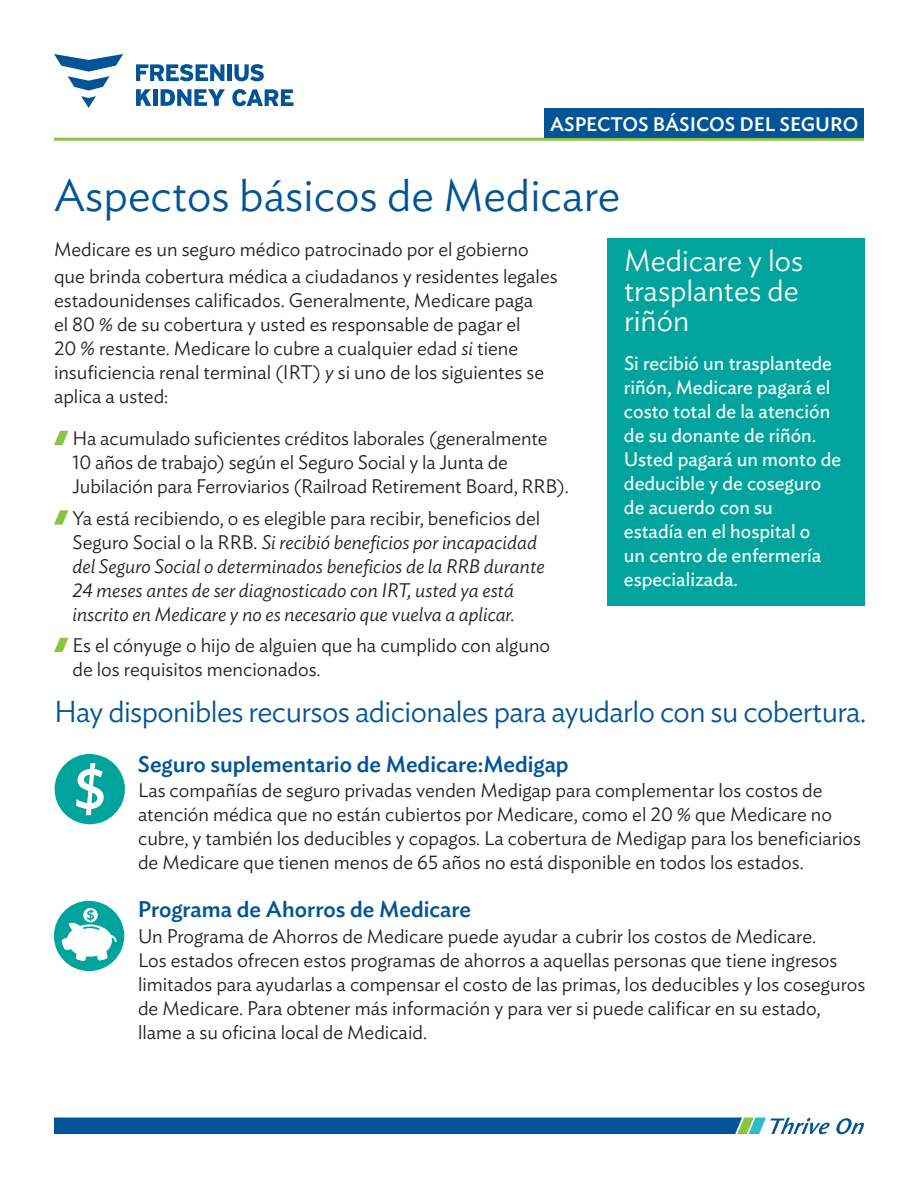
<style>
.page{position:relative;width:918px;height:1188px;background:#fff}
.page>*{position:absolute;margin:0;border:0;box-sizing:border-box;transform-origin:0 0}
.t1{font:300 45px "Ideal Sans";color:#035496}
.t2{font:300 30px "Ideal Sans";letter-spacing:-.02em;color:#035496}
.Sidebox_head{font:300 30px/30px "Ideal Sans";color:#fff}
.Body{font:500 22.5px "Ideal Sans";color:#035496}
.Body-2{font:300 19.5px/24px "Ideal Sans";color:#231f20}
.Bullet_w_subs{font:italic 300 19.5px/24px "Ideal Sans";color:#231f20}
.Sidebox_text{font:19.5px/24px "Ideal Sans";color:#fff}
.Bullet{font:300 19.5px/24px "Ideal Sans";letter-spacing:-.005em;color:#231f20}
.Bullet_w_subs-2{font:300 19.5px/24px "Ideal Sans";color:#231f20}
.t3{font:500 19.5px "Ideal Sans";color:#fff}
.s1{font-style:italic}
.s2{font-style:normal}
</style>
<div class="page">
<hr style="left:54px;top:138px;width:810px;height:3px;background:#89c541">
<svg style="left:54px;top:54px;width:69px;height:54px"></svg>
<svg style="left:136px;top:64px;width:88px;height:17px"></svg>
<div style="left:227px;top:64px;width:5px;height:17px;background:#035496"></div>
<svg style="left:234px;top:64px;width:30px;height:17px"></svg>
<svg style="left:232px;top:89px;width:62px;height:17px"></svg>
<svg style="left:136px;top:89px;width:15px;height:17px"></svg>
<hr style="left:153px;top:89px;width:4px;height:17px;background:#035496">
<svg style="left:161px;top:89px;width:64px;height:17px"></svg>
<svg style="left:836px;top:1118px;width:28px;height:16px"></svg>
<svg style="left:54px;top:1118px;width:776px;height:16px;background:#15629c"></svg>
<div style="left:544px;top:108px;width:320px;height:30px;background:#035496"></div>
<svg style="left:54px;top:431px;width:14px;height:14px"></svg>
<svg style="left:54px;top:510px;width:14px;height:15px"></svg>
<svg style="left:54px;top:638px;width:14px;height:14px"></svg>
<div style="left:55px;top:754px;width:70px;height:70px;background:#00a49d;border-radius:50%"></div>
<svg style="left:76px;top:763px;width:28px;height:52px"></svg>
<div style="left:54px;top:901px;width:70px;height:70px;background:#00a49d;border-radius:50%"></div>
<svg style="left:61px;top:908px;width:56px;height:53px"></svg>
<div style="left:607px;top:238px;width:258px;height:367px;background:#00a49d"></div>
<p class="t3" style="left:550px;top:109px;width:310px">ASPECTOS BÁSICOS DEL SEGURO</p>
<h1 class="t1" style="left:54px;top:161px;width:568px">Aspectos básicos de Medicare</h1>
<p class="Body-2" style="left:54px;top:234px;width:505px;line-height:27px">Medicare es un seguro médico patrocinado por el gobierno que brinda cobertura médica a ciudadanos y residentes legales</p>
<p class="Body-2" style="left:54px;top:287px;width:492px">estadounidenses calificados. Generalmente, Medicare paga el 80 % de su cobertura y usted es responsable de pagar el 20 % restante. Medicare lo cubre a cualquier edad <span class="s1">si</span> tiene insuficiencia renal terminal (IRT) <span class="s1">y</span> si uno de los siguientes se aplica a usted:</p>
<p class="Bullet" style="left:72px;top:425px;width:498px">Ha acumulado suficientes créditos laborales (generalmente<br>10 años de trabajo) según el Seguro Social y la Junta de<br>Jubilación para Ferroviarios (Railroad Retirement Board, RRB).</p>
<p class="Bullet_w_subs" style="left:73px;top:504px;width:474px"><span class="s2">Ya está recibiendo, o es elegible para recibir, beneficios del Seguro Social o la RRB.</span> Si recibió beneficios por incapacidad del Seguro Social o determinados beneficios de la RRB durante 24 meses antes de ser diagnosticado con IRT, usted ya está inscrito en Medicare y no es necesario que vuelva a aplicar.</p>
<p class="Bullet_w_subs-2" style="left:73px;top:632px;width:479px">Es el cónyuge o hijo de alguien que ha cumplido con alguno de los requisitos mencionados.</p>
<h2 class="t2" style="left:54px;top:689px;width:814px">Hay disponibles recursos adicionales para ayudarlo con su cobertura.</h2>
<p class="Body" style="left:138px;top:746px;width:432px">Seguro suplementario de Medicare:Medigap</p>
<p class="Body-2" style="left:138px;top:777px;width:725px">Las compañías de seguro privadas venden Medigap para complementar los costos de atención médica que no están cubiertos por Medicare, como el 20 % que Medicare no cubre, y también los deducibles y copagos. La cobertura de Medigap para los beneficiarios de Medicare que tienen menos de 65 años no está disponible en todos los estados.</p>
<p class="Body" style="left:138px;top:892px;width:335px">Programa de Ahorros de Medicare</p>
<p class="Body-2" style="left:138px;top:922px;width:729px">Un Programa de Ahorros de Medicare puede ayudar a cubrir los costos de Medicare.<br>Los estados ofrecen estos programas de ahorros a aquellas personas que tiene ingresos limitados para ayudarlas a compensar el costo de las primas, los deducibles y los coseguros de Medicare. Para obtener más información y para ver si puede calificar en su estado, llame a su oficina local de Medicaid.</p>
<p class="Sidebox_head" style="left:624px;top:243px;width:181px">Medicare y los trasplantes de riñón</p>
<p class="Sidebox_text" style="left:624px;top:350px;width:219px">Si recibió un trasplantede riñón, Medicare pagará el costo total de la atención de su donante de riñón.<br>Usted pagará un monto de deducible y de coseguro de acuerdo con su<br>estadía en el hospital o<br>un centro de enfermería especializada.</p>
</div>
